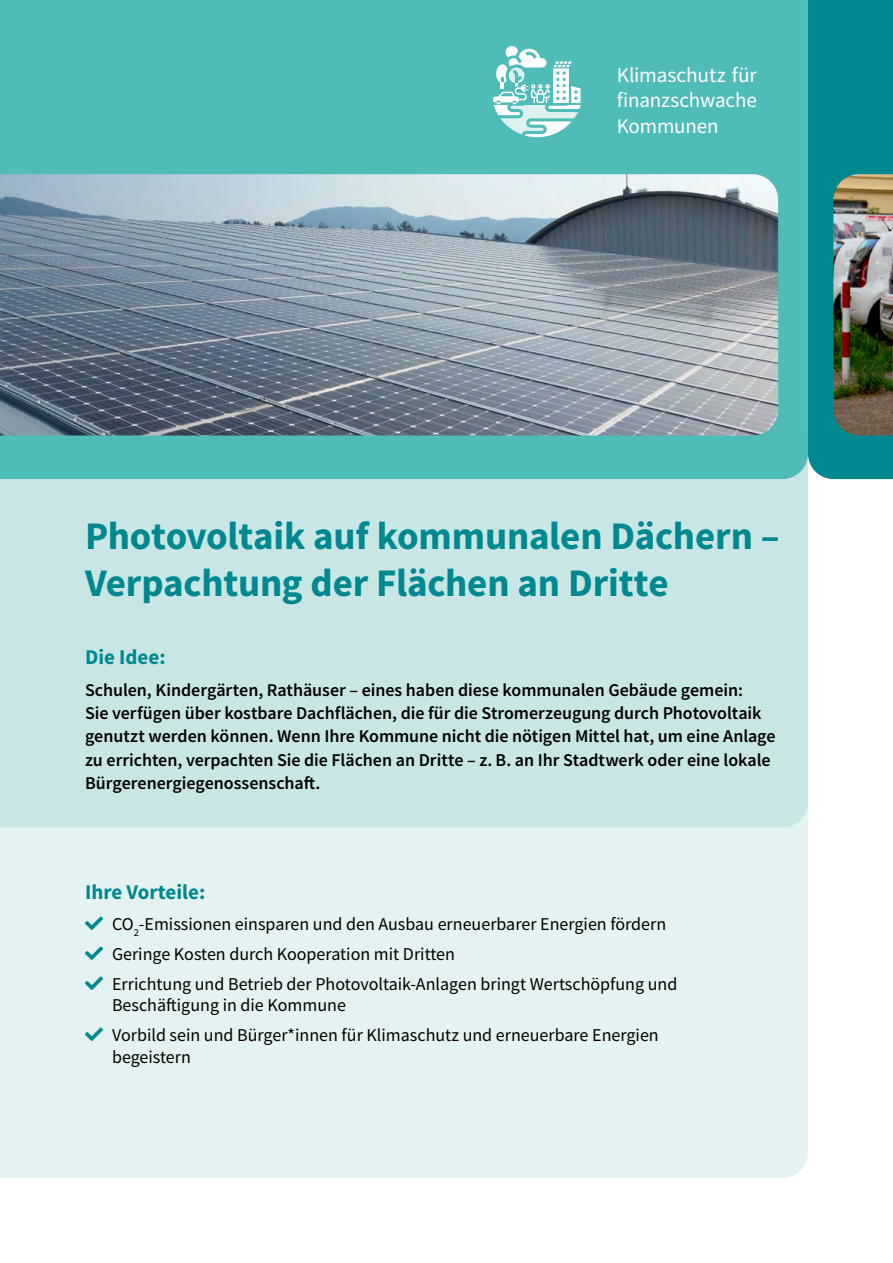
<style>
.page{position:relative;width:893px;height:1263px;background:#fff}
.page>*{position:absolute;margin:0;border:0;box-sizing:border-box;transform-origin:0 0}
.Uberschrift_H1_Cover{font:700 39px/46.8px "Source Sans Pro";letter-spacing:-.005em;color:#008890}
.t1{font:21px/25.2px "Source Sans Pro";letter-spacing:-.01em;color:#fff;text-align:justify}
.ueberschrift_h2{font:700 21px "Source Sans Pro";color:#008890}
.Text_Cover{font:600 18px/23.4px "Source Sans Pro";letter-spacing:-.005em;color:#000}
.t2{font:18px/21.6px "Source Sans Pro";color:#000}
</style>
<div class="page">
<div style="left:0;top:827px;width:808px;height:351px;background:#e4f3f2"></div>
<div style="left:0;top:479px;width:808px;height:348px;background:#c8e6e4"></div>
<div style="left:808px;top:0;width:85px;height:479px;background:#008890"></div>
<div style="left:0;top:0;width:808px;height:479px;background:#50bcb8"></div>
<img style="left:833px;top:174px;width:60px;height:261px">
<svg style="left:492px;top:46px;width:91px;height:91px"></svg>
<img style="left:0;top:174px;width:778px;height:261px">
<svg style="left:85px;top:916px;width:18px;height:13px"></svg>
<svg style="left:85px;top:946px;width:18px;height:14px"></svg>
<svg style="left:85px;top:976px;width:18px;height:14px"></svg>
<svg style="left:85px;top:1028px;width:18px;height:13px"></svg>
<p class="t1" style="left:617px;top:63px;width:142px">Klimaschutz für finanzschwache Kommunen</p>
<h1 class="Uberschrift_H1_Cover" style="left:85px;top:512px;width:696px">Photovoltaik auf kommunalen Dächern –<br>Verpachtung der Flächen an Dritte</h1>
<h2 class="ueberschrift_h2" style="left:85px;top:642px;width:82px">Die Idee:</h2>
<p class="Text_Cover" style="left:85px;top:678px;width:692px">Schulen, Kindergärten, Rathäuser – eines haben diese kommunalen Gebäude gemein:<br>Sie verfügen über kostbare Dachflächen, die für die Stromerzeugung durch Photovoltaik genutzt werden können. Wenn Ihre Kommune nicht die nötigen Mittel hat, um eine Anlage zu errichten, verpachten Sie die Flächen an Dritte – z. B. an Ihr Stadtwerk oder eine lokale Bürgerenergiegenossenschaft.</p>
<h2 class="ueberschrift_h2" style="left:85px;top:878px;width:122px">Ihre Vorteile:</h2>
<p class="t2" style="left:112px;top:913px;width:556px">CO<sub>2</sub>-Emissionen einsparen und den Ausbau erneuerbarer Energien fördern</p>
<p class="t2" style="left:112px;top:943px;width:344px">Geringe Kosten durch Kooperation mit Dritten</p>
<p class="t2" style="left:112px;top:973px;width:567px">Errichtung und Betrieb der Photovoltaik-Anlagen bringt Wertschöpfung und<br>Beschäftigung in die Kommune</p>
<p class="t2" style="left:112px;top:1024px;width:548px">Vorbild sein und Bürger*innen für Klimaschutz und erneuerbare Energien begeistern</p>
</div>
